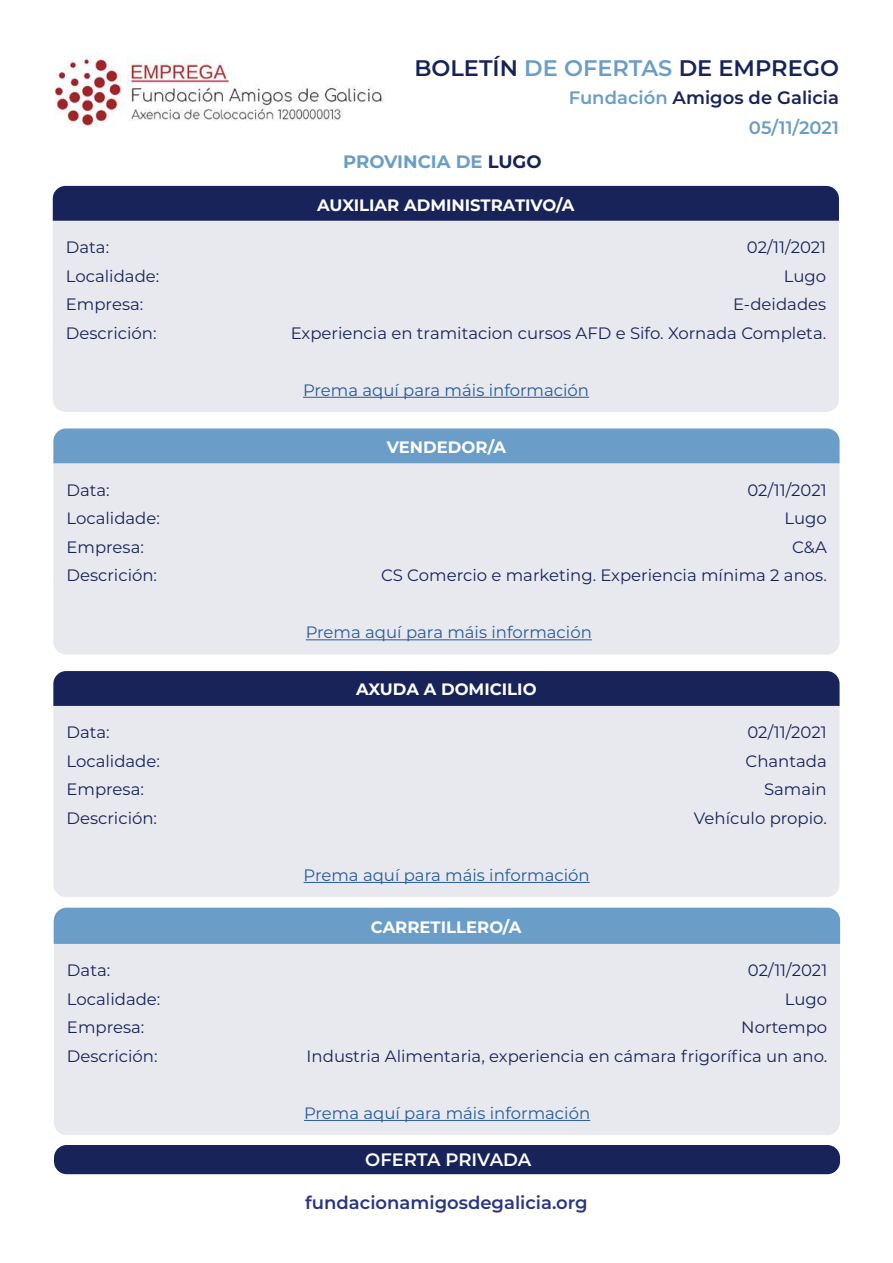
<style>
.page{position:relative;width:893px;height:1263px;background:#fff}
.page>*{position:absolute;margin:0;border:0;box-sizing:border-box;transform-origin:0 0}
.t1{font:600 22.5px "Montserrat";color:#172359}
.t2{font:600 18px/30.3px "Montserrat";color:#6a9dc8;text-align:right}
.t3{font:600 18px "Montserrat";color:#283583}
.t4{font:700 18px "Montserrat";color:#6a9dc8}
.t5{font:600 18px "Montserrat";letter-spacing:-.005em;color:#fff}
.t6{font:16.5px "Montserrat";color:#172359}
.t7{font:16.5px "Montserrat";color:#275b9b}
.t8{font:700 16.5px "Montserrat";color:#fff}
.s1{color:#6a9dc8}
.s2{color:#172359}
</style>
<div class="page">
<img style="left:55px;top:54px;width:327px;height:73px">
<div style="left:54px;top:1145px;width:786px;height:29px;background:#172359;border-radius:13px"></div>
<div style="left:53px;top:221px;width:786px;height:191px;background:#e8e9ee"></div>
<div style="left:53px;top:186px;width:786px;height:35px;background:#172359"></div>
<hr style="left:303px;top:397px;width:286px;height:1px;background:#275b9b">
<div style="left:54px;top:944px;width:786px;height:191px;background:#e8e9ee"></div>
<div style="left:54px;top:908px;width:786px;height:36px;background:#6a9dc8"></div>
<hr style="left:304px;top:1120px;width:286px;height:1px;background:#275b9b">
<div style="left:53px;top:463px;width:787px;height:191px;background:#e8e9ee"></div>
<div style="left:53px;top:706px;width:787px;height:191px;background:#e8e9ee"></div>
<div style="left:53px;top:428px;width:787px;height:35px;background:#6a9dc8"></div>
<div style="left:53px;top:671px;width:787px;height:35px;background:#172359"></div>
<hr style="left:306px;top:639px;width:286px;height:1px;background:#275b9b">
<hr style="left:304px;top:882px;width:286px;height:1px;background:#275b9b">
<h1 class="t1" style="left:414px;top:52px;width:426px">BOLETÍN <span class="s1">DE OFERTAS</span> DE EMPREGO</h1>
<p class="t4" style="left:343px;top:148px;width:200px">PROVINCIA DE <span class="s2">LUGO</span></p>
<p class="t2" style="left:569px;top:81px;width:272px">Fundación <span class="s2">Amigos de Galicia<br></span>05/11/2021</p>
<p class="t8" style="left:317px;top:193px;width:259px">AUXILIAR ADMINISTRATIVO/A</p>
<p class="t6" style="left:66px;top:236px;width:45px">Data:</p>
<p class="t6" style="left:747px;top:236px;width:81px">02/11/2021</p>
<p class="t6" style="left:66px;top:264px;width:95px">Localidade:</p>
<p class="t6" style="left:784px;top:264px;width:44px">Lugo</p>
<p class="t6" style="left:66px;top:293px;width:79px">Empresa:</p>
<p class="t6" style="left:733px;top:293px;width:94px">E-deidades</p>
<p class="t6" style="left:66px;top:321px;width:92px">Descrición:</p>
<p class="t6" style="left:291px;top:321px;width:537px">Experiencia en tramitacion cursos AFD e Sifo. Xornada Completa.</p>
<p class="t7" style="left:303px;top:378px;width:288px">Prema aquí para máis información</p>
<p class="t8" style="left:387px;top:435px;width:121px">VENDEDOR/A</p>
<p class="t6" style="left:67px;top:478px;width:45px">Data:</p>
<p class="t6" style="left:747px;top:478px;width:81px">02/11/2021</p>
<p class="t6" style="left:67px;top:507px;width:95px">Localidade:</p>
<p class="t6" style="left:784px;top:507px;width:44px">Lugo</p>
<p class="t6" style="left:67px;top:535px;width:79px">Empresa:</p>
<p class="t6" style="left:792px;top:535px;width:36px">C&amp;A</p>
<p class="t6" style="left:67px;top:564px;width:92px">Descrición:</p>
<p class="t6" style="left:381px;top:564px;width:447px">CS Comercio e marketing. Experiencia mínima 2 anos.</p>
<p class="t7" style="left:306px;top:621px;width:288px">Prema aquí para máis información</p>
<p class="t8" style="left:356px;top:677px;width:182px">AXUDA A DOMICILIO</p>
<p class="t6" style="left:67px;top:721px;width:45px">Data:</p>
<p class="t6" style="left:747px;top:721px;width:81px">02/11/2021</p>
<p class="t6" style="left:67px;top:749px;width:95px">Localidade:</p>
<p class="t6" style="left:745px;top:749px;width:83px">Chantada</p>
<p class="t6" style="left:67px;top:778px;width:79px">Empresa:</p>
<p class="t6" style="left:764px;top:778px;width:64px">Samain</p>
<p class="t6" style="left:67px;top:806px;width:92px">Descrición:</p>
<p class="t6" style="left:694px;top:806px;width:134px">Vehículo propio.</p>
<p class="t7" style="left:304px;top:863px;width:288px">Prema aquí para máis información</p>
<p class="t8" style="left:371px;top:915px;width:152px">CARRETILLERO/A</p>
<p class="t6" style="left:67px;top:959px;width:45px">Data:</p>
<p class="t6" style="left:748px;top:959px;width:81px">02/11/2021</p>
<p class="t6" style="left:67px;top:987px;width:95px">Localidade:</p>
<p class="t6" style="left:785px;top:987px;width:44px">Lugo</p>
<p class="t6" style="left:67px;top:1016px;width:79px">Empresa:</p>
<p class="t6" style="left:741px;top:1016px;width:88px">Nortempo</p>
<p class="t6" style="left:67px;top:1044px;width:92px">Descrición:</p>
<p class="t6" style="left:307px;top:1044px;width:522px">Industria Alimentaria, experiencia en cámara frigorífica un ano.</p>
<p class="t7" style="left:304px;top:1101px;width:288px">Prema aquí para máis información</p>
<p class="t5" style="left:365px;top:1147px;width:168px">OFERTA PRIVADA</p>
<p class="t3" style="left:305px;top:1190px;width:284px">fundacionamigosdegalicia.org</p>
</div>
